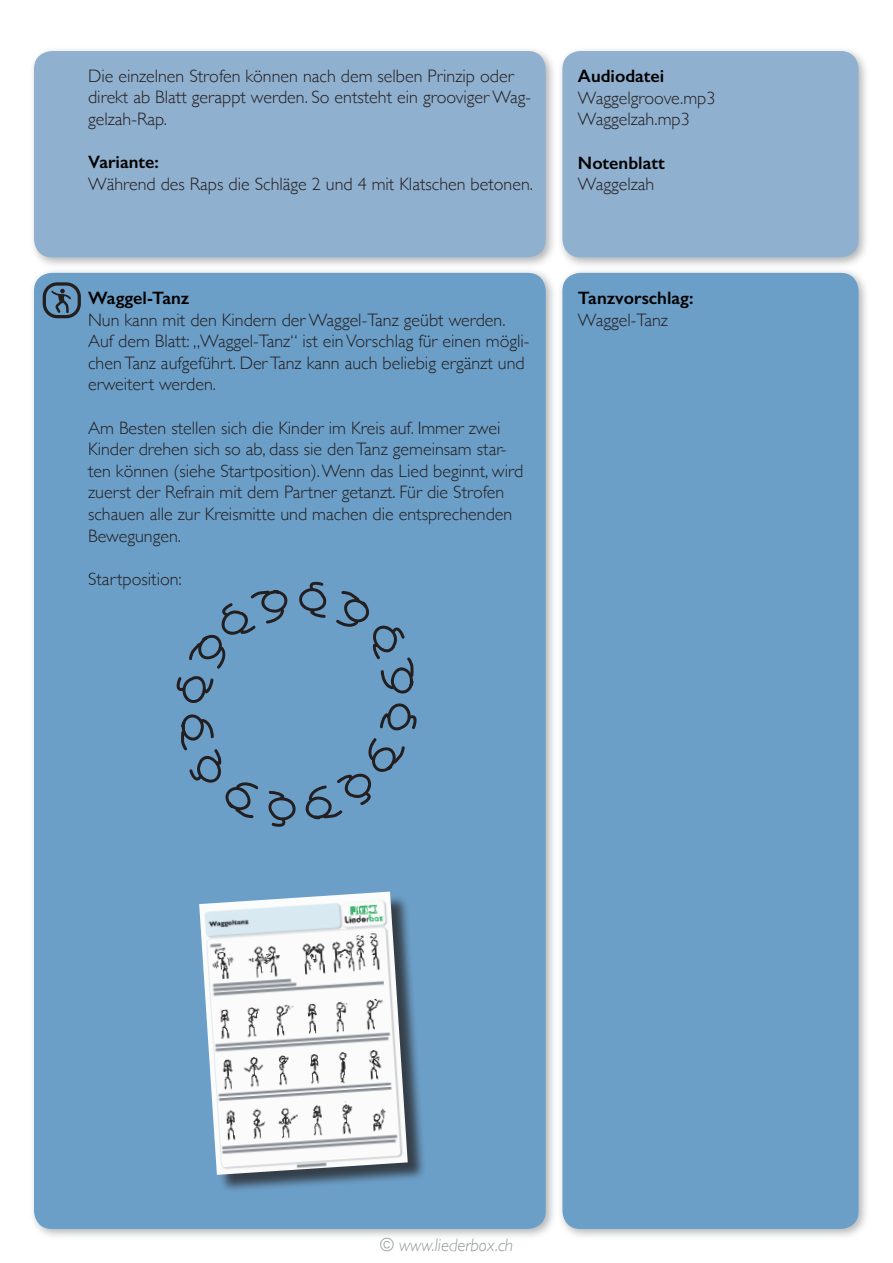
<style>
.page{position:relative;width:893px;height:1263px;background:#fff}
.page>*{position:absolute;margin:0;border:0;box-sizing:border-box;transform-origin:0 0}
.t1{font:300 18px/21.6px "Gill Sans";color:#231f20}
.t2{font:600 18px "Gill Sans";color:#000}
.t3{font:italic 300 18px "Gill Sans";color:#97999c}
</style>
<div class="page">
<div style="left:29px;top:46px;width:528px;height:223px;background:#97999c;opacity:.75"></div>
<div style="left:34px;top:51px;width:512px;height:206px;background:#90b0cf;border-radius:18px"></div>
<div style="left:557px;top:46px;width:313px;height:223px;background:#97999c;opacity:.75"></div>
<div style="left:562px;top:51px;width:297px;height:206px;background:#90b0cf;border-radius:18px"></div>
<div style="left:29px;top:267px;width:528px;height:973px;background:#97999c;opacity:.75"></div>
<div style="left:34px;top:273px;width:512px;height:956px;background:#6c9fc8;border-radius:18px"></div>
<div style="left:557px;top:267px;width:313px;height:973px;background:#97999c;opacity:.75"></div>
<div style="left:562px;top:273px;width:297px;height:956px;background:#6c9fc8;border-radius:18px"></div>
<div style="left:202px;top:894px;width:224px;height:299px;background:#231f20;opacity:.75"></div>
<img style="left:199px;top:891px;width:209px;height:284px">
<svg style="left:176px;top:589px;width:112px;height:114px"></svg>
<svg style="left:181px;top:714px;width:115px;height:113px"></svg>
<svg style="left:299px;top:581px;width:115px;height:113px"></svg>
<svg style="left:305px;top:703px;width:112px;height:117px"></svg>
<svg style="left:43px;top:282px;width:38px;height:36px"></svg>
<p class="t1" style="left:88px;top:64px;width:445px">Die einzelnen Strofen können nach dem selben Prinzip oder direkt ab Blatt gerappt werden. So entsteht ein grooviger Wag&shy;gelzah-Rap.</p>
<p class="t2" style="left:88px;top:151px;width:72px">Variante:</p>
<p class="t1" style="left:88px;top:172px;width:446px">Während des Raps die Schläge 2 und 4 mit Klatschen betonen.</p>
<p class="t2" style="left:88px;top:287px;width:103px">Waggel-Tanz</p>
<p class="t1" style="left:88px;top:308px;width:443px">Nun kann mit den Kindern der Waggel-Tanz geübt werden.<br>Auf dem Blatt: „Waggel-Tanz“ ist ein Vorschlag für einen mögli&shy;chen Tanz aufgeführt. Der Tanz kann auch beliebig ergänzt und erweitert werden.</p>
<p class="t1" style="left:88px;top:416px;width:437px">Am Besten stellen sich die Kinder im Kreis auf. Immer zwei Kinder drehen sich so ab, dass sie den Tanz gemeinsam star&shy;ten können (siehe Startposition). Wenn das Lied beginnt, wird zuerst der Refrain mit dem Partner getanzt. Für die Strofen schauen alle zur Kreismitte und machen die entsprechenden Bewegungen.</p>
<p class="t1" style="left:88px;top:567px;width:95px">Startposition:</p>
<p class="t2" style="left:578px;top:65px;width:88px">Audiodatei</p>
<p class="t1" style="left:578px;top:86px;width:139px">Waggelgroove.mp3<br>Waggelzah.mp3</p>
<p class="t2" style="left:578px;top:152px;width:88px">Notenblatt</p>
<p class="t1" style="left:578px;top:173px;width:78px">Waggelzah</p>
<p class="t2" style="left:578px;top:287px;width:117px">Tanzvorschlag:</p>
<p class="t1" style="left:578px;top:308px;width:92px">Waggel-Tanz</p>
<p class="t3" style="left:380px;top:1234px;width:135px">© www.liederbox.ch</p>
</div>
